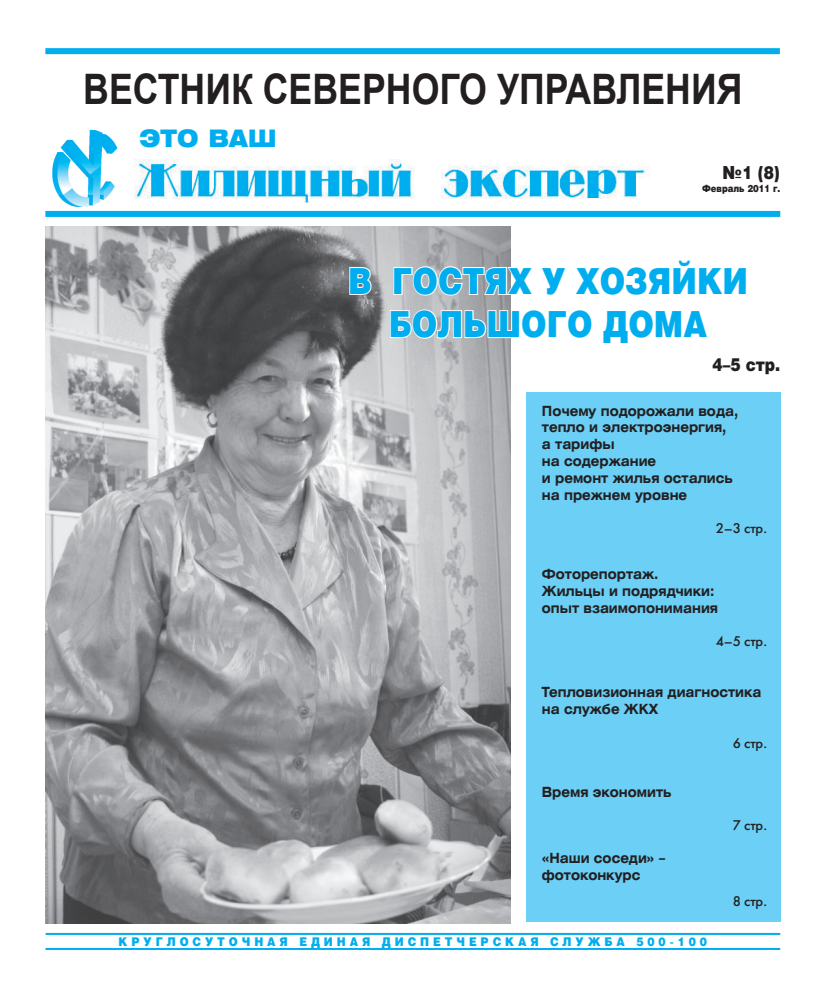
<style>
.page{position:relative;width:820px;height:1001px;background:#fff}
.page>*{position:absolute;margin:0;border:0;box-sizing:border-box;transform-origin:0 0}
.t1{font:700 42px "Arial";color:#231f20;scale:.85 1}
.t2{font:900 36px/43.2px "Helios CE";color:#00aeef;text-align:center;scale:.85 1}
.t3{font:900 24px "Helios Ext";color:#00aeef;scale:.85 1}
.t4{font:900 18px "Helios CE";color:#231f20;scale:.85 1}
.t5{font:700 14px/16.8px "Helios Ext";color:#231f20;scale:.85 1}
.t6{font:14px "Futuris C";color:#231f20}
.t7{font:900 12px "Helios CE";letter-spacing:.36em;color:#00aeef;scale:.9 1}
.t8{font:900 10px "Helios CE";color:#231f20;scale:.85 1}
</style>
<div class="page">
<div style="left:45px;top:48px;width:734px;height:6px;background:#00aeef"></div>
<div style="left:45px;top:211px;width:735px;height:6px;background:#00aeef"></div>
<img style="left:52px;top:129px;width:66px;height:78px">
<img style="left:135px;top:159px;width:513px;height:43px">
<hr style="left:46px;top:933px;width:734px;height:2px;background:#00aeef">
<hr style="left:45px;top:948px;width:734px;height:2px;background:#00aeef">
<img style="left:45px;top:227px;width:465px;height:696px">
<div style="left:526px;top:392px;width:254px;height:529px;background:#6bcff6"></div>
<svg style="left:348px;top:266px;width:24px;height:30px"></svg>
<svg style="left:392px;top:258px;width:119px;height:39px"></svg>
<svg style="left:389px;top:308px;width:122px;height:32px"></svg>
<h1 class="t1" style="left:83px;top:62px;width:776px">вестник северного управления</h1>
<h3 class="t3" style="left:139px;top:124px;width:163px">это ваш</h3>
<p class="t4" style="left:722px;top:161px;width:69px">№1 (8)</p>
<p class="t8" style="left:701px;top:182px;width:93px">Февраль 2011 г.</p>
<h2 class="t2" style="left:348px;top:258px;width:472px">В гостях у хозяйКи большого дома</h2>
<p class="t4" style="left:712px;top:353px;width:81px">4–5 стр.</p>
<p class="t5" style="left:541px;top:402px;width:232px">Почему подорожали вода, тепло и электроэнергия, а тарифы<br>на содержание<br>и ремонт жилья остались на прежнем уровне</p>
<p class="t6" style="left:715px;top:520px;width:53px">2–3 стр.</p>
<p class="t5" style="left:541px;top:566px;width:209px">Фоторепортаж.<br>Жильцы и подрядчики: опыт взаимопонимания</p>
<p class="t6" style="left:715px;top:633px;width:53px">4–5 стр.</p>
<p class="t5" style="left:541px;top:684px;width:260px">Тепловизионная диагностика на службе ЖКХ</p>
<p class="t6" style="left:732px;top:734px;width:36px">6 стр.</p>
<p class="t5" style="left:541px;top:783px;width:154px">Время экономить</p>
<p class="t6" style="left:732px;top:817px;width:36px">7 стр.</p>
<p class="t5" style="left:541px;top:849px;width:147px">«Наши соседи» – фотоконкурс</p>
<p class="t6" style="left:732px;top:893px;width:36px">8 стр.</p>
<p class="t7" style="left:118px;top:934px;width:655px">Круглосуточная единая диспетчерсКая служба 500-100</p>
</div>
